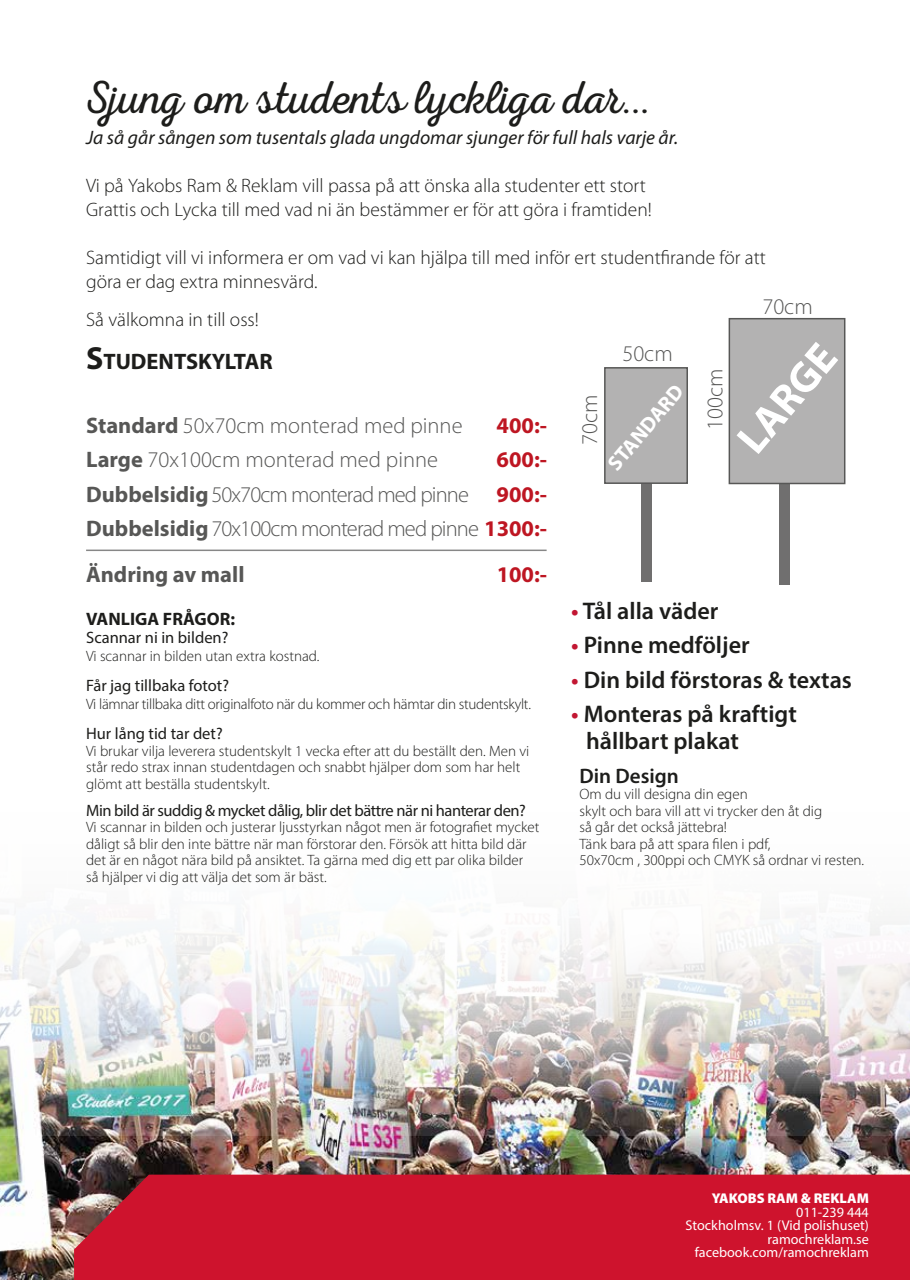
<style>
.page{position:relative;width:910px;height:1280px;background:#fff}
.page>*{position:absolute;margin:0;border:0;box-sizing:border-box;transform-origin:0 0}
.t1{font:46.5px "Nexa Rust Script L 0";letter-spacing:-.005em;color:#1d1d1b}
.t2{font:700 42.9px "Myriad Pro";color:#fff}
.t3{font:600 24.15px/26.5px "Myriad Pro";color:#1d1d1b}
.t4{font:300 22.5px/34.2px "Myriad Pro";letter-spacing:-.04em;color:#575756;text-align:right}
.t5{font:300 22.5px "Myriad Pro";color:#575756}
.t6{font:700 22.5px "Myriad Pro";color:#575756}
.t7{font:700 22.5px "Myriad Pro";color:#be1622}
.t8{font:700 22.35px "Myriad Pro";color:#1d1d1b}
.t9{font:600 21px "Myriad Pro";color:#1d1d1b}
.t10{font:700 21px "Myriad Pro";color:#fff}
.t11{font:300 19.5px/24px "Myriad Pro";color:#1d1d1b}
.t12{font:italic 19.5px "Myriad Pro";color:#1d1d1b}
.t13{font:700 18px "Myriad Pro";color:#1d1d1b}
.t14{font:16.5px "Myriad Pro";letter-spacing:-.025em;color:#1d1d1b}
.t15{font:16.5px "Myriad Pro";color:#1d1d1b}
.t16{font:300 15px/16.5px "Myriad Pro";color:#1d1d1b}
.t17{font:300 15px "Myriad Pro";letter-spacing:-.02em;color:#1d1d1b}
.t18{font:14.1px/13.5px "Myriad Pro";color:#fff;text-align:right}
.t19{font:900 14.1px "Myriad Pro";color:#fff}
.s1{font-size:32.1px}
.s2{font-weight:700}
.s3{font-weight:700;color:#be1622}
.s4{color:#c21632}
</style>
<div class="page">
<img style="left:0;top:1135px;width:910px;height:145px">
<img style="left:0;top:916px;width:910px;height:219px">
<div style="left:779px;top:481px;width:11px;height:104px;background:#706f6f"></div>
<div style="left:641px;top:478px;width:10px;height:104px;background:#706f6f"></div>
<div style="left:604px;top:367px;width:84px;height:117px;background:#b3b2b2;border:2px solid #575756"></div>
<div style="left:729px;top:318px;width:116px;height:166px;background:#b3b2b2;border:2px solid #575756"></div>
<hr style="left:86px;top:550px;width:461px;height:1px;background:#878787">
<div style="left:74px;top:1174px;width:836px;height:106px;background:#ce132d"></div>
<h1 class="t1" style="left:86px;top:72px;width:566px">Sjung om students lyckliga dar...</h1>
<h3 class="t12" style="left:86px;top:125px;width:594px">Ja så går sången som tusentals glada ungdomar sjunger för full hals varje år.</h3>
<h3 class="t11" style="left:86px;top:173px;width:567px">Vi på Yakobs Ram &amp; Reklam vill passa på att önska alla studenter ett stort<br>Grattis och Lycka till med vad ni än bestämmer er för att göra i framtiden!</h3>
<h3 class="t11" style="left:86px;top:245px;width:681px">Samtidigt vill vi informera er om vad vi kan hjälpa till med inför ert studentfirande för att göra er dag extra minnesvärd.</h3>
<h3 class="t11" style="left:86px;top:307px;width:174px">Så välkomna in till oss!</h3>
<h3 class="t5" style="left:762px;top:292px;width:52px">70cm</h3>
<h3 class="t8" style="left:86px;top:347px;width:188px"><span class="s1">S</span>TUDENTSKYLTAR</h3>
<h2 class="t2" style="left:724px;top:429px;width:129px;rotate:-50deg">LARGE</h2>
<h3 class="t5" style="left:622px;top:340px;width:52px">50cm</h3>
<h3 class="t5" style="left:701px;top:430px;width:63px;rotate:-90deg">100cm</h3>
<h3 class="t10" style="left:601px;top:459px;width:106px;rotate:-50deg">STANDARD</h3>
<h3 class="t5" style="left:576px;top:445px;width:52px;rotate:-90deg">70cm</h3>
<h3 class="t5" style="left:86px;top:411px;width:378px"><span class="s2">Standard</span> 50x70cm monterad med pinne</h3>
<h3 class="t7" style="left:497px;top:410px;width:52px">400:-</h3>
<h3 class="t5" style="left:86px;top:446px;width:353px"><span class="s2">Large</span> 70x100cm monterad med pinne</h3>
<h3 class="t4" style="left:86px;top:442px;width:463px"><span class="s3">600:-<br>900:-<br></span><span class="s2">Dubbelsidig</span> 70x100cm monterad med pinne <span class="s3">1300:-</span></h3>
<h3 class="t4" style="left:86px;top:477px;width:384px"><span class="s2">Dubbelsidig</span> 50x70cm monterad med pinne</h3>
<h3 class="t6" style="left:86px;top:560px;width:160px">Ändring av mall</h3>
<h3 class="t7" style="left:497px;top:560px;width:52px">100:-</h3>
<p class="t13" style="left:86px;top:607px;width:151px">VANLIGA FRÅGOR:</p>
<p class="t15" style="left:86px;top:627px;width:144px">Scannar ni in bilden?</p>
<p class="t16" style="left:86px;top:648px;width:235px">Vi scannar in bilden utan extra kostnad.</p>
<p class="t15" style="left:86px;top:675px;width:145px">Får jag tillbaka fotot?</p>
<p class="t17" style="left:86px;top:695px;width:446px">Vi lämnar tillbaka ditt originalfoto när du kommer och hämtar din studentskylt.</p>
<p class="t15" style="left:86px;top:723px;width:138px">Hur lång tid tar det?</p>
<p class="t16" style="left:86px;top:742px;width:445px">Vi brukar vilja leverera studentskylt 1 vecka efter att du beställt den. Men vi står redo strax innan studentdagen och snabbt hjälper dom som har helt glömt att beställa studentskylt.</p>
<p class="t14" style="left:86px;top:800px;width:441px">Min bild är suddig &amp; mycket dålig, blir det bättre när ni hanterar den?</p>
<p class="t16" style="left:86px;top:819px;width:455px">Vi scannar in bilden och justerar ljusstyrkan något men är fotografiet mycket dåligt så blir den inte bättre när man förstorar den. Försök att hitta bild där det är en något nära bild på ansiktet. Ta gärna med dig ett par olika bilder<br>så hjälper vi dig att välja det som är bäst.</p>
<h3 class="t3" style="left:571px;top:597px;width:149px"><span class="s4">•</span> Tål alla väder</h3>
<h3 class="t3" style="left:571px;top:631px;width:180px"><span class="s4">•</span> Pinne medföljer</h3>
<h3 class="t3" style="left:571px;top:666px;width:282px"><span class="s4">•</span> Din bild förstoras &amp; textas</h3>
<h3 class="t3" style="left:586px;top:700px;width:212px;text-indent:-15px"><span class="s4">•</span> Monteras på kraftigt hållbart plakat</h3>
<h3 class="t9" style="left:579px;top:762px;width:101px">Din Design</h3>
<p class="t16" style="left:579px;top:786px;width:286px">Om du vill designa din egen<br>skylt och bara vill att vi trycker den åt dig<br>så går det också jättebra!<br>Tänk bara på att spara filen i pdf,<br>50x70cm , 300ppi och CMYK så ordnar vi resten.</p>
<p class="t19" style="left:712px;top:1189px;width:159px">YAKOBS RAM &amp; REKLAM</p>
<p class="t18" style="left:686px;top:1205px;width:185px">011-239 444<br>Stockholmsv. 1 (Vid polishuset) ramochreklam.se facebook.com/ramochreklam</p>
</div>
